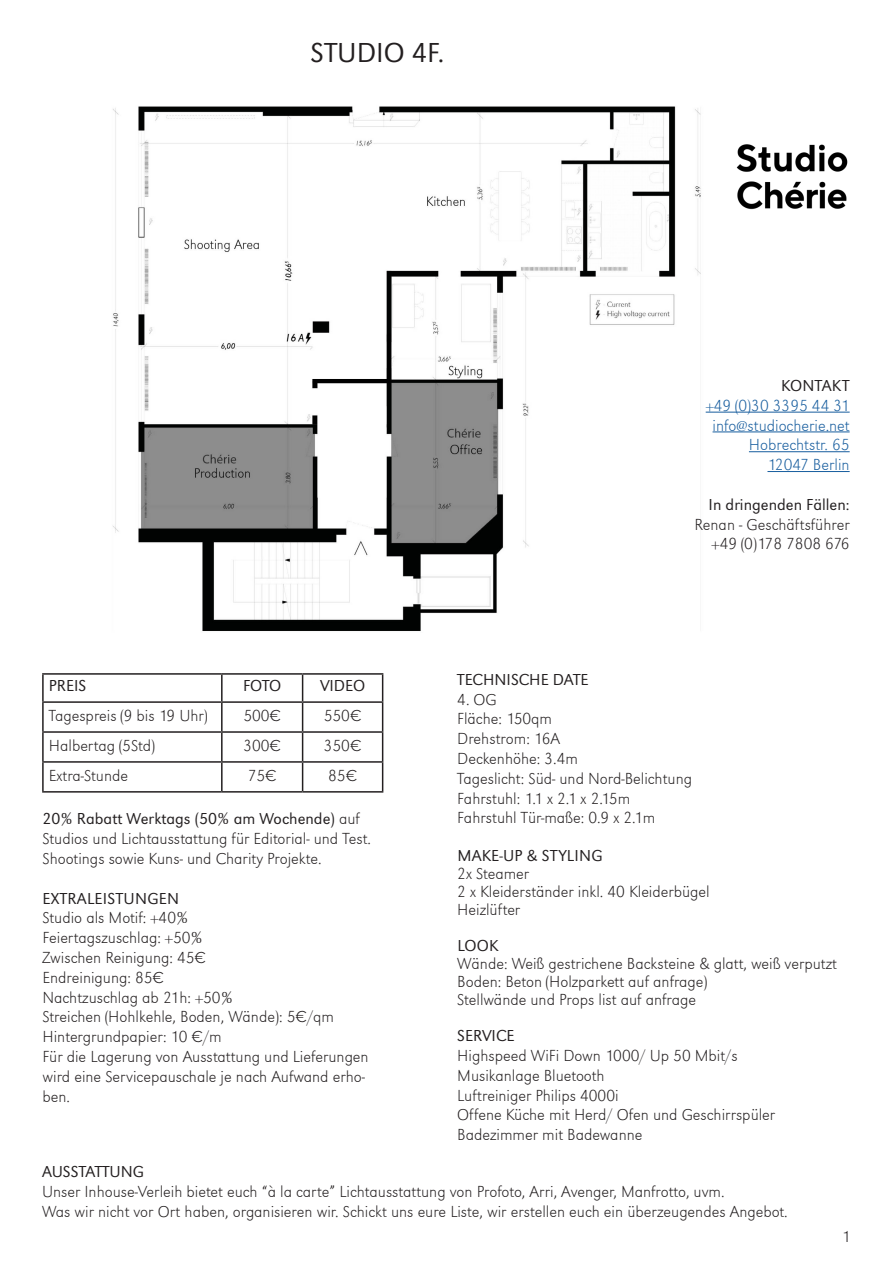
<style>
.page{position:relative;width:893px;height:1263px;background:#fff}
.page>*{position:absolute;margin:0;border:0;box-sizing:border-box;transform-origin:0 0}
.t1{font:300 28.5px "URW Grotesk TOT";color:#231f20}
.Paragraph_Style_1{font:16.5px/19.8px "URW Grotesk T Extr Ligh";color:#231f20}
.Paragraph_Style_1-2{font:300 16.5px "URW Grotesk TOT";color:#231f20}
.t2{font:16.5px "URW Grotesk T Extr Ligh";color:#175d9e}
.s1{font-family:"Proxima Nova";font-weight:300}
.s2{font-family:"URW Grotesk TOT";font-weight:300}
</style>
<div class="page">
<hr style="left:42px;top:673px;width:180px;height:2px;background:#231f20">
<hr style="left:42px;top:675px;width:2px;height:26px;background:#231f20">
<hr style="left:222px;top:673px;width:81px;height:2px;background:#231f20">
<hr style="left:221px;top:675px;width:2px;height:26px;background:#231f20">
<hr style="left:303px;top:673px;width:80px;height:2px;background:#231f20">
<hr style="left:42px;top:701px;width:180px;height:2px;background:#231f20">
<hr style="left:42px;top:703px;width:2px;height:28px;background:#231f20">
<hr style="left:222px;top:701px;width:81px;height:2px;background:#231f20">
<hr style="left:221px;top:703px;width:2px;height:28px;background:#231f20">
<hr style="left:303px;top:701px;width:80px;height:2px;background:#231f20">
<hr style="left:42px;top:731px;width:180px;height:2px;background:#231f20">
<hr style="left:42px;top:733px;width:2px;height:28px;background:#231f20">
<hr style="left:222px;top:731px;width:81px;height:2px;background:#231f20">
<hr style="left:221px;top:733px;width:2px;height:28px;background:#231f20">
<hr style="left:303px;top:731px;width:80px;height:2px;background:#231f20">
<hr style="left:42px;top:761px;width:180px;height:2px;background:#231f20">
<hr style="left:42px;top:763px;width:2px;height:28px;background:#231f20">
<hr style="left:222px;top:761px;width:81px;height:2px;background:#231f20">
<hr style="left:221px;top:763px;width:2px;height:28px;background:#231f20">
<hr style="left:303px;top:761px;width:80px;height:2px;background:#231f20">
<svg style="left:302px;top:675px;width:1px;height:116px"></svg>
<svg style="left:382px;top:675px;width:1px;height:116px"></svg>
<hr style="left:42px;top:791px;width:180px;height:2px;background:#231f20">
<hr style="left:222px;top:791px;width:81px;height:2px;background:#231f20">
<hr style="left:303px;top:791px;width:80px;height:2px;background:#231f20">
<img style="left:113px;top:106px;width:629px;height:525px">
<hr style="left:706px;top:412px;width:144px;height:1px;background:#175d9e">
<hr style="left:713px;top:432px;width:137px;height:1px;background:#175d9e">
<hr style="left:749px;top:451px;width:101px;height:1px;background:#175d9e">
<hr style="left:767px;top:471px;width:83px;height:1px;background:#175d9e">
<img style="left:734px;top:142px;width:114px;height:68px">
<p class="t1" style="left:310px;top:37px;width:136px">STUDIO 4F.</p>
<p class="Paragraph_Style_1-2" style="left:49px;top:677px;width:39px">PREIS</p>
<p class="Paragraph_Style_1-2" style="left:243px;top:677px;width:40px">FOTO</p>
<p class="Paragraph_Style_1-2" style="left:320px;top:677px;width:47px">VIDEO</p>
<p class="Paragraph_Style_1" style="left:49px;top:705px;width:161px">Tagespreis (9 bis 19 Uhr)</p>
<p class="Paragraph_Style_1" style="left:243px;top:706px;width:39px">500<span class="s1">€</span></p>
<p class="Paragraph_Style_1" style="left:324px;top:706px;width:39px">550<span class="s1">€</span></p>
<p class="Paragraph_Style_1" style="left:49px;top:735px;width:108px">Halbertag (5Std)</p>
<p class="Paragraph_Style_1" style="left:243px;top:735px;width:39px">300<span class="s1">€</span></p>
<p class="Paragraph_Style_1" style="left:324px;top:735px;width:39px">350<span class="s1">€</span></p>
<p class="Paragraph_Style_1" style="left:49px;top:765px;width:81px">Extra-Stunde</p>
<p class="Paragraph_Style_1" style="left:248px;top:765px;width:30px">75<span class="s1">€</span></p>
<p class="Paragraph_Style_1" style="left:328px;top:765px;width:30px">85<span class="s1">€</span></p>
<p class="Paragraph_Style_1" style="left:43px;top:809px;width:330px"><span class="s2">20% Rabatt Werktags (50% am Wochende)</span> auf<br>Studios und Lichtausstattung für Editorial- und Test.<br>Shootings sowie Kuns- und Charity Projekte.</p>
<p class="Paragraph_Style_1-2" style="left:43px;top:889px;width:138px">EXTRALEISTUNGEN</p>
<p class="Paragraph_Style_1" style="left:43px;top:908px;width:147px">Studio als Motif: +40%</p>
<p class="Paragraph_Style_1" style="left:43px;top:928px;width:162px">Feiertagszuschlag: +50%</p>
<p class="Paragraph_Style_1" style="left:43px;top:947px;width:165px">Zwischen Reinigung: 45<span class="s1">€</span></p>
<p class="Paragraph_Style_1" style="left:43px;top:967px;width:123px">Endreinigung: 85<span class="s1">€</span></p>
<p class="Paragraph_Style_1" style="left:43px;top:987px;width:192px">Nachtzuschlag ab 21h: +50%</p>
<p class="Paragraph_Style_1" style="left:43px;top:1007px;width:293px">Streichen (Hohlkehle, Boden, Wände): 5<span class="s1">€</span>/qm</p>
<p class="Paragraph_Style_1" style="left:43px;top:1027px;width:181px">Hintergrundpapier: 10 <span class="s1">€</span>/m</p>
<p class="Paragraph_Style_1" style="left:43px;top:1046px;width:328px">Für die Lagerung von Ausstattung und Lieferungen wird eine Servicepauschale je nach Aufwand erho&shy;ben.</p>
<p class="Paragraph_Style_1-2" style="left:781px;top:376px;width:70px">KONTAKT</p>
<p class="t2" style="left:706px;top:396px;width:145px">+49 (0)30 3395 44 31</p>
<p class="t2" style="left:713px;top:415px;width:139px">info@studiocherie.net</p>
<p class="t2" style="left:749px;top:435px;width:102px">Hobrechtstr. 65</p>
<p class="t2" style="left:767px;top:455px;width:84px">12047 Berlin</p>
<p class="Paragraph_Style_1-2" style="left:709px;top:495px;width:143px">In dringenden Fällen:</p>
<p class="Paragraph_Style_1" style="left:694px;top:514px;width:157px">Renan - Geschäftsführer</p>
<p class="Paragraph_Style_1" style="left:712px;top:534px;width:140px">+49 (0)178 7808 676</p>
<p class="Paragraph_Style_1-2" style="left:457px;top:670px;width:133px">TECHNISCHE DATE</p>
<p class="Paragraph_Style_1" style="left:457px;top:689px;width:41px">4. OG</p>
<p class="Paragraph_Style_1" style="left:457px;top:709px;width:96px">Fläche: 150qm</p>
<p class="Paragraph_Style_1" style="left:457px;top:729px;width:104px">Drehstrom: 16A</p>
<p class="Paragraph_Style_1" style="left:457px;top:748px;width:122px">Deckenhöhe: 3.4m</p>
<p class="Paragraph_Style_1" style="left:457px;top:768px;width:236px">Tageslicht: Süd- und Nord-Belichtung</p>
<p class="Paragraph_Style_1" style="left:457px;top:788px;width:174px">Fahrstuhl: 1.1 x 2.1 x 2.15m</p>
<p class="Paragraph_Style_1" style="left:457px;top:808px;width:200px">Fahrstuhl Tür-maße: 0.9 x 2.1m</p>
<p class="Paragraph_Style_1-2" style="left:457px;top:846px;width:147px">MAKE-UP &amp; STYLING</p>
<p class="Paragraph_Style_1" style="left:457px;top:864px;width:73px">2x Steamer</p>
<p class="Paragraph_Style_1" style="left:457px;top:882px;width:254px">2 x Kleiderständer inkl. 40 Kleiderbügel</p>
<p class="Paragraph_Style_1" style="left:457px;top:900px;width:64px">Heizlüfter</p>
<p class="Paragraph_Style_1-2" style="left:457px;top:936px;width:43px">LOOK</p>
<p class="Paragraph_Style_1" style="left:457px;top:954px;width:381px">Wände: Weiß gestrichene Backsteine &amp; glatt, weiß verputzt</p>
<p class="Paragraph_Style_1" style="left:457px;top:972px;width:252px">Boden: Beton (Holzparkett auf anfrage)</p>
<p class="Paragraph_Style_1" style="left:457px;top:990px;width:240px">Stellwände und Props list auf anfrage</p>
<p class="Paragraph_Style_1-2" style="left:457px;top:1026px;width:59px">SERVICE</p>
<p class="Paragraph_Style_1" style="left:457px;top:1045px;width:282px">Highspeed WiFi Down 1000/ Up 50 Mbit/s</p>
<p class="Paragraph_Style_1" style="left:457px;top:1065px;width:149px">Musikanlage Bluetooth</p>
<p class="Paragraph_Style_1" style="left:457px;top:1085px;width:163px">Luftreiniger Philips 4000i</p>
<p class="Paragraph_Style_1" style="left:457px;top:1105px;width:319px">Offene Küche mit Herd/ Ofen und Geschirrspüler<br>Badezimmer mit Badewanne</p>
<p class="Paragraph_Style_1-2" style="left:42px;top:1162px;width:103px">AUSSTATTUNG</p>
<p class="Paragraph_Style_1" style="left:42px;top:1181px;width:684px">Unser Inhouse-Verleih bietet euch “à la carte” Lichtausstattung von Profoto, Arri, Avenger, Manfrotto, uvm.</p>
<p class="Paragraph_Style_1" style="left:42px;top:1201px;width:747px">Was wir nicht vor Ort haben, organisieren wir. Schickt uns eure Liste, wir erstellen euch ein überzeugendes Angebot.</p>
<p class="Paragraph_Style_1" style="left:842px;top:1226px;width:10px">1</p>
</div>
